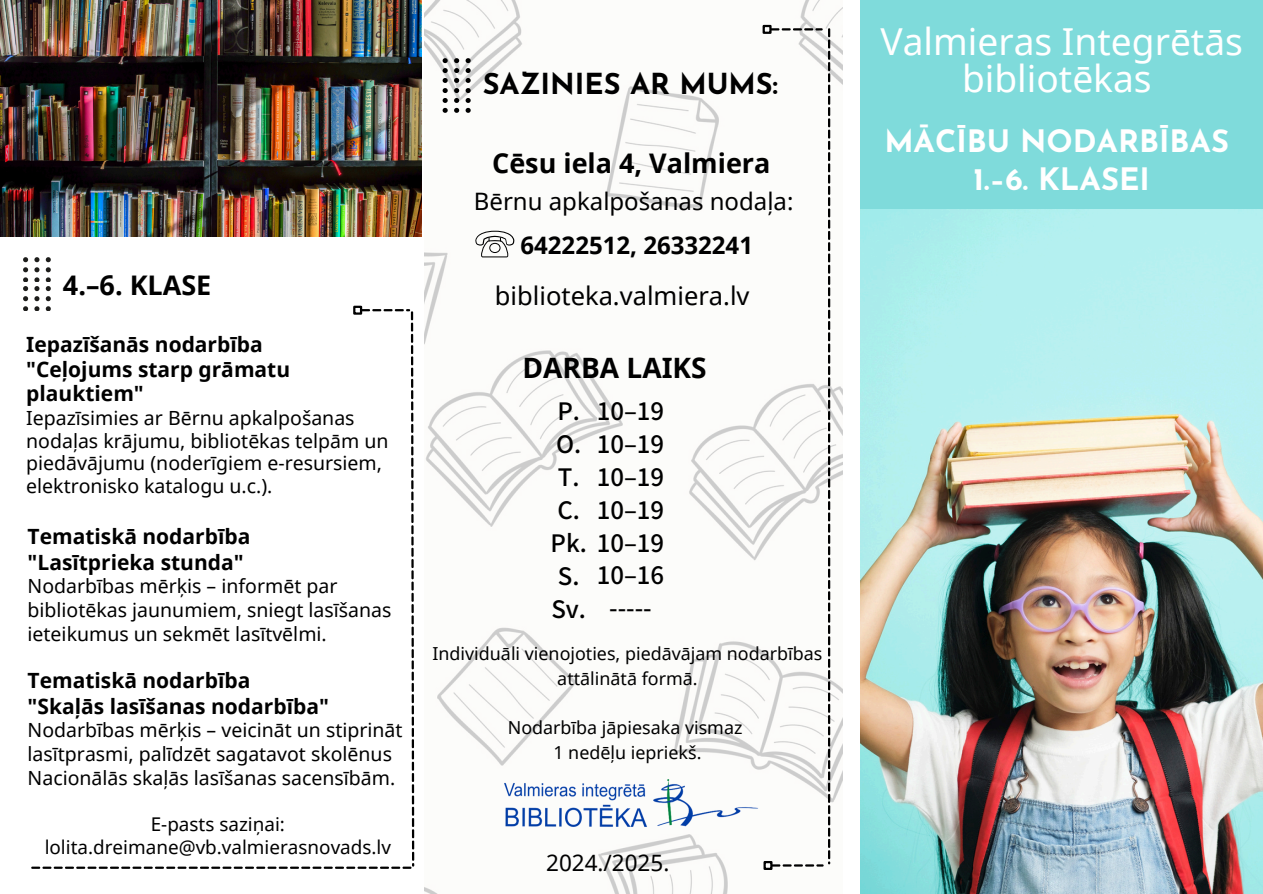
<style>
.page{position:relative;width:1263px;height:894px;background:#fff}
.page>*{position:absolute;margin:0;border:0;box-sizing:border-box;transform-origin:0 0}
.t1{font:37.2px/37.2px "Noto Sans";color:#fff;text-align:center}
.t2{font:700 30.9px/38.2px "Josefin Sans";color:#fff;text-align:center}
.t3{font:700 28.95px "Josefin Sans";color:#000}
.t4{font:700 28.05px "Noto Sans";color:#000}
.t5{font:700 27px "Noto Sans";color:#000}
.t6{font:25.5px "Noto Sans";color:#000}
.t7{font:24px "Noto Sans";color:#000}
.t8{font:700 24px "Noto Sans";color:#000}
.t9{font:500 23.85px/32.8px "Noto Sans JP";color:#000;text-align:justify}
.t10{font:22.5px "Noto Sans";color:#000}
.t11{font:700 21px/24.8px "Noto Sans";color:#000}
.t12{font:19.5px/23.7px "Noto Sans";color:#000}
.t13{font:18.9px/22.5px "Noto Sans";color:#000;text-align:center}
.t14{font:17.85px/24.8px "Noto Sans";color:#000;text-align:center}
</style>
<div class="page">
<div style="left:860px;top:0;width:403px;height:870px;background:#7fdbdb"></div>
<img style="left:0;top:1px;width:422px;height:235px">
<svg style="left:23px;top:257px;width:391px;height:611px"></svg>
<div style="left:353px;top:305px;width:9px;height:9px;border:2px solid #000"></div>
<img style="left:424px;top:1px;width:419px;height:892px">
<svg style="left:443px;top:58px;width:5px;height:55px"></svg>
<svg style="left:454px;top:58px;width:5px;height:55px"></svg>
<svg style="left:466px;top:58px;width:5px;height:55px"></svg>
<div style="left:763px;top:25px;width:9px;height:9px;border:2px solid #000"></div>
<svg style="left:770px;top:28px;width:60px;height:838px"></svg>
<div style="left:763px;top:860px;width:9px;height:9px;border:2px solid #000"></div>
<img style="left:499px;top:773px;width:265px;height:58px">
<img style="left:860px;top:209px;width:403px;height:684px">
<svg style="left:475px;top:231px;width:40px;height:26px"></svg>
<p class="t5" style="left:63px;top:266px;width:150px">4.–6. KLASE</p>
<p class="t11" style="left:26px;top:331px;width:238px">Iepazīšanās nodarbība</p>
<p class="t11" style="left:26px;top:356px;width:265px">"Ceļojums starp grāmatu plauktiem"</p>
<h2 class="t12" style="left:26px;top:406px;width:364px;line-height:22.5px">Iepazīsimies ar Bērnu apkalpošanas nodaļas krājumu, bibliotēkas telpām un piedāvājumu (noderīgiem e-resursiem, elektronisko katalogu u.c.).</h2>
<p class="t11" style="left:28px;top:523px;width:224px">Tematiskā nodarbība</p>
<p class="t11" style="left:28px;top:549px;width:218px">"Lasītprieka stunda"</p>
<p class="t12" style="left:28px;top:574px;width:365px">Nodarbības mērķis – informēt par bibliotēkas jaunumiem, sniegt lasīšanas ieteikumus un sekmēt lasītvēlmi.</p>
<p class="t11" style="left:28px;top:667px;width:224px">Tematiskā nodarbība</p>
<p class="t11" style="left:28px;top:693px;width:303px">"Skaļās lasīšanas nodarbība"</p>
<p class="t12" style="left:28px;top:717px;width:376px">Nodarbības mērķis – veicināt un stiprināt lasītprasmi, palīdzēt sagatavot skolēnus<br>Nacionālās skaļās lasīšanas sacensībām.</p>
<h4 class="t13" style="left:45px;top:812px;width:348px">E-pasts saziņai: lolita.dreimane@vb.valmierasnovads.lv</h4>
<p class="t3" style="left:483px;top:72px;width:297px">SAZINIES AR MUMS:</p>
<p class="t5" style="left:492px;top:145px;width:280px">Cēsu iela 4, Valmiera</p>
<p class="t7" style="left:474px;top:184px;width:321px">Bērnu apkalpošanas nodaļa:</p>
<p class="t8" style="left:520px;top:228px;width:234px">64222512, 26332241</p>
<h6 class="t6" style="left:495px;top:277px;width:256px">biblioteka.valmiera.lv</h6>
<p class="t4" style="left:522px;top:348px;width:186px">DARBA LAIKS</p>
<h5 class="t9" style="left:597px;top:393px;width:69px">10–19</h5>
<h5 class="t9" style="left:597px;top:426px;width:69px">10–19</h5>
<h5 class="t9" style="left:597px;top:459px;width:69px">10–19</h5>
<h5 class="t9" style="left:597px;top:492px;width:69px">10–19</h5>
<h5 class="t9" style="left:550px;top:525px;width:115px">Pk. 10–19</h5>
<h5 class="t9" style="left:597px;top:558px;width:69px">10–16</h5>
<h5 class="t9" style="left:609px;top:590px;width:44px">-----</h5>
<h2 class="t9" style="left:556px;top:393px;width:27px">P.<br>O.<br>T.<br>C.</h2>
<h2 class="t9" style="left:551px;top:558px;width:36px">S.<br>Sv.</h2>
<h4 class="t14" style="left:432px;top:640px;width:391px">Individuāli vienojoties, piedāvājam nodarbības attālinātā formā.</h4>
<p class="t14" style="left:508px;top:714px;width:236px">Nodarbība jāpiesaka vismaz</p>
<p class="t14" style="left:553px;top:739px;width:150px">1 nedēļu iepriekš.</p>
<p class="t10" style="left:546px;top:846px;width:125px">2024./2025.</p>
<p class="t1" style="left:880px;top:22px;width:364px">Valmieras Integrētās bibliotēkas</p>
<p class="t2" style="left:884px;top:125px;width:346px">MĀCĪBU NODARBĪBAS<br>1.–6. KLASEI</p>
</div>
